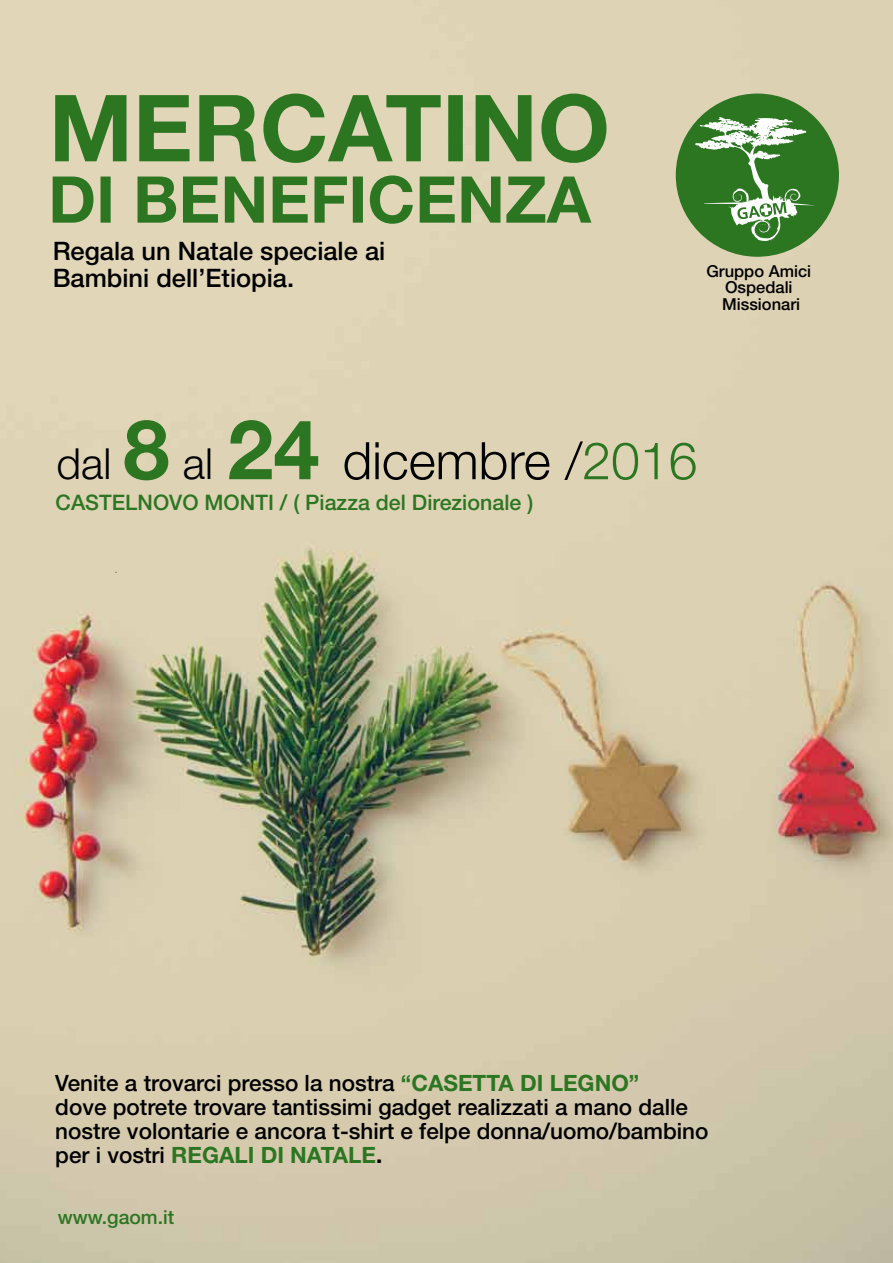
<style>
.page{position:relative;width:893px;height:1263px;background:#fff}
.page>*{position:absolute;margin:0;border:0;box-sizing:border-box;transform-origin:0 0}
.t1{font:300 51.75px "Helvetica Neue";color:#000}
.t2{font:500 25.5px/26.5px "Helvetica Neue";color:#000}
.t3{font:500 22.5px/24px "Helvetica Neue";color:#000}
.t4{font:500 21.45px "Helvetica Neue";color:#2c7622}
.t5{font:500 19.35px "Helvetica Neue";color:#2c7622}
.t6{font:500 16.5px/16.5px "Helvetica Neue";color:#000;text-align:center}
.s1{font-size:42.9px}
.s2{font-weight:700;font-size:82.8px;color:#2c7622}
.s3{color:#2c7622}
.s4{font-weight:700;color:#2c7622}
.s5{font-weight:700}
</style>
<div class="page">
<img style="left:0;top:0;width:893px;height:1263px">
<svg style="left:116px;top:572px;width:5px;height:3px"></svg>
<svg style="left:675px;top:93px;width:165px;height:165px;background:#6f9c5f"></svg>
<svg style="left:53px;top:175px;width:538px;height:49px;background:#89a76f"></svg>
<svg style="left:55px;top:94px;width:551px;height:69px;background:#86a56c"></svg>
<p class="t2" style="left:53px;top:238px;width:334px">Regala un Natale speciale ai<br>Bambini dell’Etiopia.</p>
<p class="t6" style="left:706px;top:262px;width:106px">Gruppo Amici<br>Ospedali<br>Missionari</p>
<h1 class="t1" style="left:57px;top:429px;width:642px"><span class="s1">dal</span> <span class="s2">8</span> <span class="s1">al</span> <span class="s2">24</span> dicembre /<span class="s3">2016</span></h1>
<p class="t4" style="left:56px;top:489px;width:479px">CASTELNOVO MONTI / ( Piazza del Direzionale )</p>
<p class="t3" style="left:55px;top:1071px;width:655px">Venite a trovarci presso la nostra <span class="s4">“CASETTA DI LEGNO”<br></span>dove potrete trovare tantissimi gadget realizzati a mano dalle nostre volontarie e ancora t-shirt e felpe donna/uomo/bambino per i vostri <span class="s4">REGALI DI NATALE</span><span class="s5">.</span></p>
<p class="t5" style="left:58px;top:1206px;width:118px">www.gaom.it</p>
</div>
